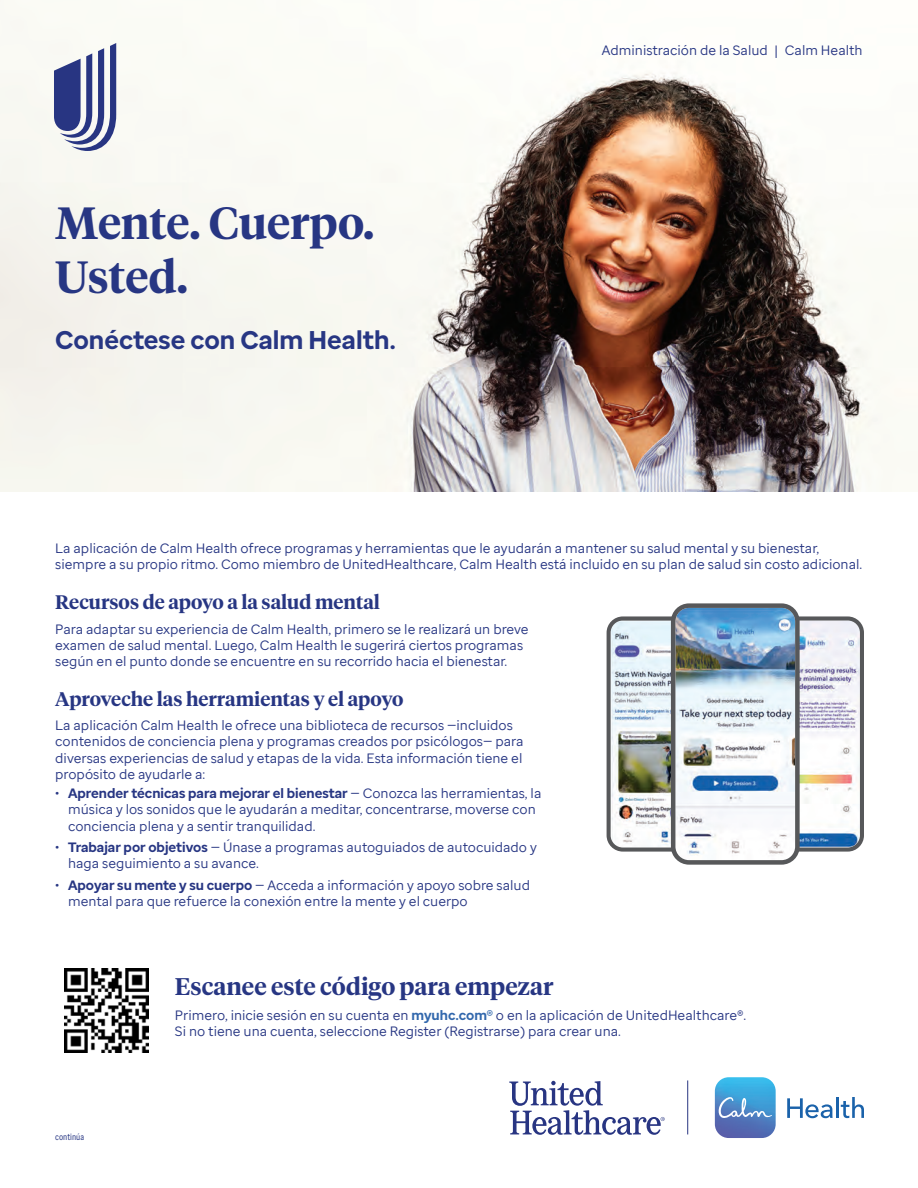
<style>
.page{position:relative;width:918px;height:1188px;background:#fff}
.page>*{position:absolute;margin:0;border:0;box-sizing:border-box;transform-origin:0 0}
.Head_30{font:600 45px/54px "UHC Serif Headline";color:#273683}
.Entr_17{font:700 25.5px "Enterprise Sans";color:#273683}
.Serif_16{font:600 24px "UHC Serif Headline";color:#273683}
.Serif_13{font:600 19.5px "UHC Serif Headline";color:#273683}
.basic_list{font:13.5px/16.2px "Enterprise Sans";color:#273683}
.Ent_6g{font:9px "Enterprise Sans Cond";color:#273683}
.s1{font-weight:700}
.s2{font-weight:700;color:#3268ad}
</style>
<div class="page">
<img style="left:0;top:0;width:918px;height:492px">
<svg style="left:54px;top:43px;width:62px;height:108px"></svg>
<hr style="left:687px;top:1080px;width:1px;height:54px;background:#283582">
<svg style="left:509px;top:1081px;width:156px;height:54px"></svg>
<img style="left:715px;top:1077px;width:61px;height:61px">
<svg style="left:718px;top:1096px;width:54px;height:22px"></svg>
<svg style="left:787px;top:1098px;width:46px;height:20px"></svg>
<hr style="left:836px;top:1097px;width:2px;height:21px;background:#1a62aa">
<svg style="left:841px;top:1097px;width:23px;height:21px"></svg>
<img style="left:800px;top:621px;width:59px;height:226px">
<div style="left:748px;top:616px;width:116px;height:236px;border:4px solid #57585a;border-radius:14px"></div>
<img style="left:612px;top:621px;width:59px;height:226px">
<div style="left:607px;top:616px;width:115px;height:236px;border:4px solid #57585a;border-radius:14px"></div>
<img style="left:677px;top:609px;width:117px;height:250px">
<div style="left:671px;top:603px;width:129px;height:262px;border:5px solid #57585a;border-radius:16px"></div>
<img style="left:65px;top:968px;width:84px;height:84px">
<p class="Head_30" style="left:55px;top:194px;width:321px">Mente. Cuerpo.<br>Usted.</p>
<p class="Entr_17" style="left:55px;top:324px;width:342px">Conéctese con Calm Health.</p>
<p class="basic_list" style="left:602px;top:42px;width:262px">Administración de la Salud | Calm Health</p>
<p class="basic_list" style="left:55px;top:540px;width:809px">La aplicación de Calm Health ofrece programas y herramientas que le ayudarán a mantener su salud mental y su bienestar, siempre a su propio ritmo. Como miembro de UnitedHealthcare, Calm Health está incluido en su plan de salud sin costo adicional.</p>
<p class="Serif_13" style="left:55px;top:589px;width:326px">Recursos de apoyo a la salud mental</p>
<p class="basic_list" style="left:55px;top:621px;width:475px">Para adaptar su experiencia de Calm Health, primero se le realizará un breve examen de salud mental. Luego, Calm Health le sugerirá ciertos programas según en el punto donde se encuentre en su recorrido hacia el bienestar.</p>
<p class="Serif_13" style="left:55px;top:685px;width:350px">Aproveche las herramientas y el apoyo</p>
<p class="basic_list" style="left:55px;top:717px;width:470px">La aplicación Calm Health le ofrece una biblioteca de recursos —incluidos contenidos de conciencia plena y programas creados por psicólogos— para diversas experiencias de salud y etapas de la vida. Esta información tiene el propósito de ayudarle a:</p>
<p class="basic_list" style="left:68px;top:785px;width:475px;text-indent:-13px">• <span class="s1">Aprender técnicas para mejorar el bienestar</span> — Conozca las herramientas, la música y los sonidos que le ayudarán a meditar, concentrarse, moverse con conciencia plena y a sentir tranquilidad.</p>
<p class="basic_list" style="left:68px;top:839px;width:470px;text-indent:-13px">• <span class="s1">Trabajar por objetivos</span> — Únase a programas autoguiados de autocuidado y haga seguimiento a su avance.</p>
<p class="basic_list" style="left:68px;top:877px;width:464px;text-indent:-13px">• <span class="s1">Apoyar su mente y su cuerpo</span> — Acceda a información y apoyo sobre salud mental para que refuerce la conexión entre la mente y el cuerpo</p>
<p class="Ent_6g" style="left:55px;top:1131px;width:30px">continúa</p>
<p class="Serif_16" style="left:175px;top:970px;width:380px">Escanee este código para empezar</p>
<p class="basic_list" style="left:175px;top:1007px;width:573px">Primero, inicie sesión en su cuenta en <span class="s2">myuhc.com®</span> o en la aplicación de UnitedHealthcare®.<br>Si no tiene una cuenta, seleccione Register (Registrarse) para crear una.</p>
</div>
